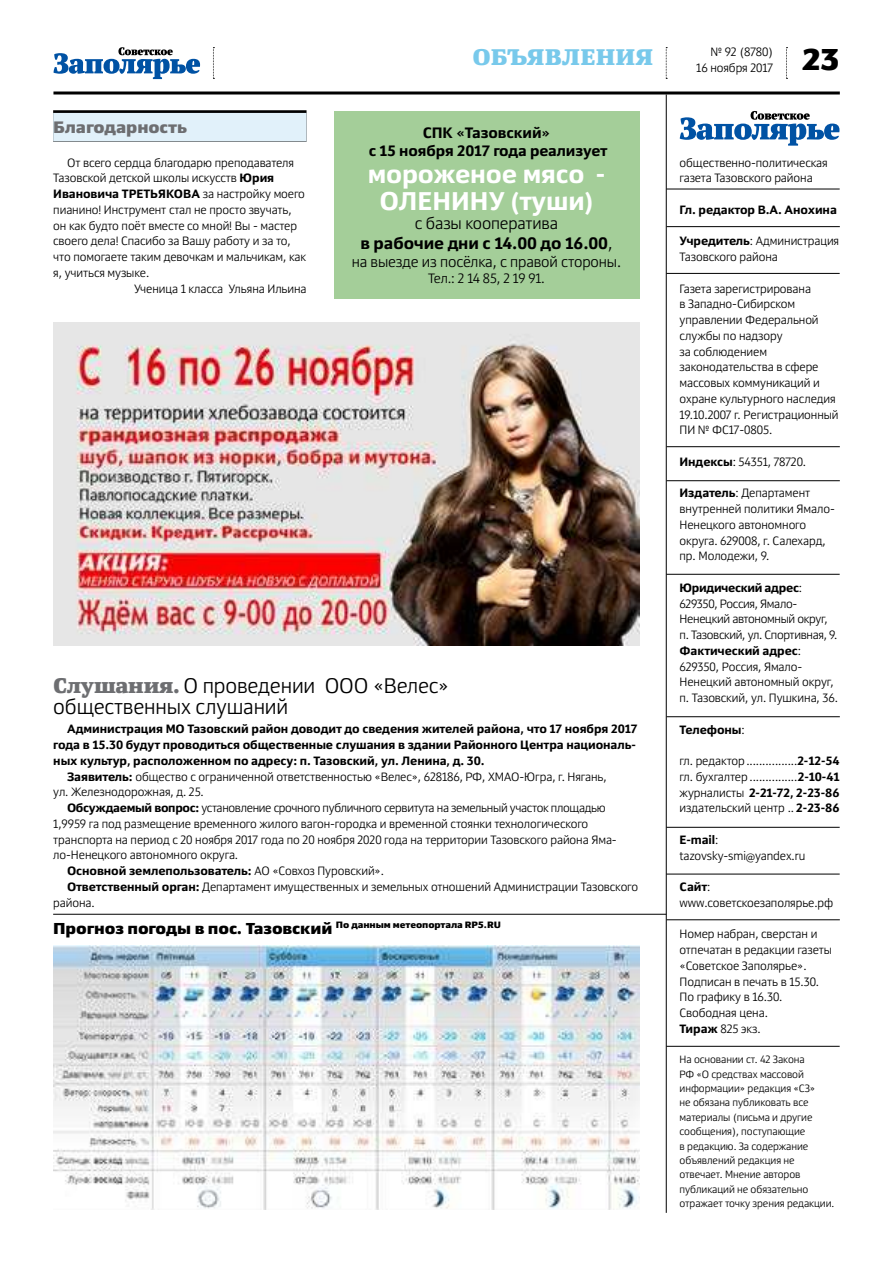
<style>
.page{position:relative;width:893px;height:1263px;background:#fff}
.page>*{position:absolute;margin:0;border:0;box-sizing:border-box;transform-origin:0 0}
.t1{font:900 30px "Yefimov Sans";color:#000}
.t2{font:700 25.5px/27px "Yefimov Sans";letter-spacing:-.005em;color:#fff;text-align:center}
.t3{font:900 22.5px "Yefimov Serif";letter-spacing:.005em;color:#78c9eb}
.t4{font:300 21px/21px "Yefimov Sans";letter-spacing:-.005em;color:#000}
.t5{font:700 16.5px/19.8px "Yefimov Sans";letter-spacing:-.005em;color:#000;text-align:center}
.t6{font:900 16.5px "Yefimov Sans";letter-spacing:-.005em;color:#6d6e71}
.t7{font:900 15.75px "Yefimov Sans";letter-spacing:-.005em;color:#000}
.t8{font:700 15px/18px "Yefimov Sans";letter-spacing:-.005em;color:#000;text-align:center}
.t9{font:300 15px "Yefimov Sans";letter-spacing:-.005em;color:#000}
.t10{font:300 13.5px "Yefimov Sans";letter-spacing:-.025em;color:#000}
.t11{font:300 12px/15.8px "Yefimov Sans";letter-spacing:-.005em;color:#000}
.t12{font:700 12px "Yefimov Sans";letter-spacing:-.005em;color:#000}
.t13{font:300 12px/15.8px "Yefimov Sans";letter-spacing:-.025em;color:#000}
.t14{font:300 10.5px/14.4px "Yefimov Sans";letter-spacing:-.005em;color:#000}
.s1{font-weight:700}
.s2{font-weight:300}
.s3{font-family:"Yefimov Serif";font-weight:900;color:#6d6e71}
</style>
<div class="page">
<div style="left:334px;top:111px;width:305px;height:187px;background:#a4ce99"></div>
<svg style="left:786px;top:47px;width:1px;height:32px"></svg>
<svg style="left:213px;top:47px;width:1px;height:32px"></svg>
<svg style="left:666px;top:47px;width:1px;height:32px"></svg>
<hr style="left:53px;top:91px;width:787px;height:3px;background:#000">
<svg style="left:53px;top:47px;width:147px;height:32px"></svg>
<hr style="left:666px;top:94px;width:1px;height:1119px;background:#000">
<hr style="left:53px;top:914px;width:613px;height:1px;background:#000">
<svg style="left:680px;top:111px;width:159px;height:35px"></svg>
<hr style="left:666px;top:189px;width:174px;height:1px;background:#000">
<hr style="left:666px;top:226px;width:174px;height:1px;background:#000">
<hr style="left:666px;top:273px;width:174px;height:1px;background:#000">
<hr style="left:666px;top:446px;width:174px;height:1px;background:#000">
<hr style="left:666px;top:480px;width:174px;height:1px;background:#000">
<hr style="left:666px;top:574px;width:174px;height:1px;background:#000">
<hr style="left:666px;top:716px;width:174px;height:1px;background:#000">
<hr style="left:666px;top:827px;width:174px;height:1px;background:#000">
<hr style="left:666px;top:874px;width:174px;height:1px;background:#000">
<hr style="left:666px;top:919px;width:174px;height:1px;background:#000">
<hr style="left:666px;top:1046px;width:174px;height:1px;background:#000">
<img style="left:53px;top:322px;width:587px;height:324px">
<div style="left:53px;top:110px;width:253px;height:32px;background:#080909"></div>
<div style="left:53px;top:113px;width:253px;height:28px;background:#e1f1fa"></div>
<img style="left:53px;top:945px;width:586px;height:264px">
<h3 class="t6" style="left:53px;top:121px;width:136px">Благодарность</h3>
<p class="t11" style="left:67px;top:155px;width:228px">От всего сердца благодарю преподавателя</p>
<p class="t11" style="left:53px;top:171px;width:222px">Тазовской детской школы искусств <span class="s1">Юрия</span></p>
<p class="t12" style="left:53px;top:187px;width:253px">Ивановича ТРЕТЬЯКОВА <span class="s2">за настройку моего</span></p>
<p class="t11" style="left:53px;top:202px;width:240px">пианино! Инструмент стал не просто звучать,</p>
<p class="t11" style="left:53px;top:218px;width:245px">он как будто поёт вместе со мной! Вы - мастер</p>
<p class="t11" style="left:53px;top:234px;width:239px">своего дела! Спасибо за Вашу работу и за то,</p>
<p class="t11" style="left:53px;top:249px;width:254px">что помогаете таким девочкам и мальчикам, как</p>
<p class="t11" style="left:53px;top:265px;width:97px">я, учиться музыке.</p>
<p class="t11" style="left:134px;top:281px;width:174px">Ученица 1 класса Ульяна Ильина</p>
<h3 class="t3" style="left:472px;top:45px;width:182px">ОБЪЯВЛЕНИЯ</h3>
<p class="t8" style="left:369px;top:123px;width:240px">СПК «Тазовский»<br>с 15 ноября 2017 года реализует</p>
<h2 class="t2" style="left:368px;top:160px;width:239px">мороженое мясо -<br>ОЛЕНИНУ (туши)</h2>
<h3 class="t5" style="left:360px;top:214px;width:254px"><span class="s2">с базы кооператива<br></span>в рабочие дни с 14.00 до 16.00<span class="s2">,</span></h3>
<p class="t9" style="left:352px;top:254px;width:271px">на выезде из посёлка, с правой стороны.</p>
<p class="t10" style="left:428px;top:272px;width:118px">Тел.: 2 14 85, 2 19 91.</p>
<h3 class="t4" style="left:53px;top:676px;width:397px"><span class="s3">Слушания.</span> О проведении ООО «Велес» общественных слушаний</h3>
<p class="t12" style="left:67px;top:722px;width:572px">Администрация МО Тазовский район доводит до сведения жителей района, что 17 ноября 2017</p>
<p class="t12" style="left:53px;top:738px;width:584px">года в 15.30 будут проводиться общественные слушания в здании Районного Центра националь-</p>
<p class="t12" style="left:53px;top:754px;width:433px">ных культур, расположенном по адресу: п. Тазовский, ул. Ленина, д. 30.</p>
<p class="t11" style="left:67px;top:769px;width:541px"><span class="s1">Заявитель:</span> общество с ограниченной ответственностью «Велес», 628186, РФ, ХМАО-Югра, г. Нягань,</p>
<p class="t11" style="left:53px;top:785px;width:152px">ул. Железнодорожная, д. 25.</p>
<p class="t13" style="left:67px;top:800px;width:540px"><span class="s1">Обсуждаемый вопрос:</span> установление срочного публичного сервитута на земельный участок площадью</p>
<p class="t11" style="left:53px;top:816px;width:536px">1,9959 га под размещение временного жилого вагон-городка и временной стоянки технологического</p>
<p class="t11" style="left:53px;top:832px;width:565px">транспорта на период с 20 ноября 2017 года по 20 ноября 2020 года на территории Тазовского района Яма-</p>
<p class="t11" style="left:53px;top:848px;width:186px">ло-Ненецкого автономного округа.</p>
<p class="t12" style="left:67px;top:864px;width:318px">Основной землепользователь: <span class="s2">АО «Совхоз Пуровский».</span></p>
<p class="t11" style="left:67px;top:879px;width:573px"><span class="s1">Ответственный орган:</span> Департамент имущественных и земельных отношений Администрации Тазовского</p>
<p class="t11" style="left:53px;top:895px;width:43px">района.</p>
<h3 class="t7" style="left:53px;top:921px;width:449px">Прогноз погоды в пос. Тазовский <sup>По</sup> <sup>данным</sup> <sup>метеопортала</sup> <sup>RP5.RU</sup></h3>
<p class="t11" style="left:710px;top:45px;width:64px">№ 92 (8780)</p>
<p class="t11" style="left:696px;top:60px;width:78px">16 ноября 2017</p>
<h1 class="t1" style="left:801px;top:47px;width:40px">23</h1>
<p class="t11" style="left:679px;top:155px;width:150px">общественно-политическая газета Тазовского района</p>
<p class="t12" style="left:679px;top:203px;width:159px">Гл. редактор В.А. Анохина</p>
<p class="t11" style="left:679px;top:234px;width:161px"><span class="s1">Учредитель</span>: Администрация<br>Тазовского района</p>
<p class="t11" style="left:679px;top:281px;width:161px">Газета зарегистрирована<br>в Западно-Сибирском управлении Федеральной службы по надзору<br>за соблюдением законодательства в сфере массовых коммуникаций и охране культурного наследия<br>19.10.2007 г. Регистрационный<br>ПИ № ФС17-0805.</p>
<p class="t11" style="left:679px;top:454px;width:128px"><span class="s1">Индексы</span>: 54351, 78720.</p>
<p class="t11" style="left:679px;top:486px;width:157px"><span class="s1">Издатель</span>: Департамент внутренней политики Ямало-<br>Ненецкого автономного округа. 629008, г. Салехард, пр. Молодежи, 9.</p>
<p class="t13" style="left:679px;top:580px;width:160px"><span class="s1">Юридический адрес</span>:<br>629350, Россия, Ямало-<br>Ненецкий автономный округ, п. Тазовский, ул. Спортивная, 9.<br><span class="s1">Фактический адрес</span>:<br>629350, Россия, Ямало-<br>Ненецкий автономный округ, п. Тазовский, ул. Пушкина, 36.</p>
<p class="t12" style="left:679px;top:722px;width:67px">Телефоны<span class="s2">:</span></p>
<p class="t11" style="left:679px;top:753px;width:161px;text-align:justify">гл. редактор ................<span class="s1">2-12-54 </span>гл. бухгалтер ...............<span class="s1">2-10-41 </span>журналисты <span class="s1">2-21-72, 2-23-86 </span>издательский центр .. <span class="s1">2-23-86</span></p>
<p class="t11" style="left:679px;top:832px;width:127px"><span class="s1">E-mail</span>: tazovsky-smi@yandex.ru</p>
<p class="t11" style="left:679px;top:879px;width:155px"><span class="s1">Сайт</span>: www.советскоезаполярье.рф</p>
<p class="t11" style="left:679px;top:927px;width:154px">Номер набран, сверстан и отпечатан в редакции газеты «Советское Заполярье».<br>Подписан в печать в 15.30.<br>По графику в 16.30.<br>Свободная цена.<br><span class="s1">Тираж</span> 825 экз.</p>
<p class="t14" style="left:679px;top:1053px;width:156px">На основании ст. 42 Закона<br>РФ «О средствах массовой информации» редакция «СЗ»<br>не обязана публиковать все материалы (письма и другие сообщения), поступающие<br>в редакцию. За содержание объявлений редакция не отвечает. Мнение авторов публикаций не обязательно отражает точку зрения редакции.</p>
</div>
